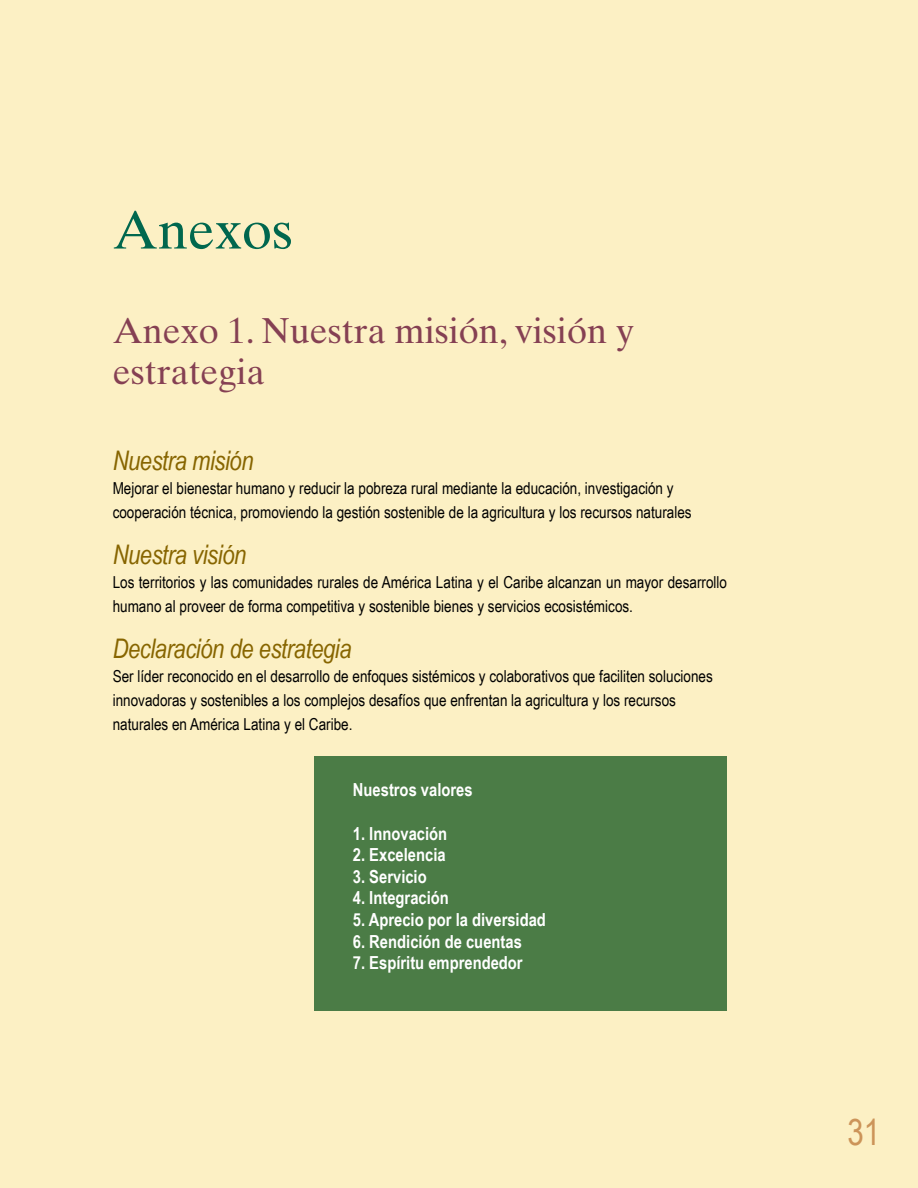
<style>
.page{position:relative;width:918px;height:1188px;background:#fcf0c4}
.page>*{position:absolute;margin:0;border:0;box-sizing:border-box;transform-origin:0 0}
.t1{font:54px "Times Ten";color:#00674e}
.t2{font:36px/41.4px "Times Ten";color:#854053}
.t3{font:36px "Arial Narrow";color:#cc9459}
.t4{font:italic 27px "Arial Narrow";letter-spacing:-.015em;color:#876500}
.t5{font:700 18px "Arial Narrow";color:#fff}
.t6{font:16.5px/24px "Arial Narrow";color:#000}
</style>
<div class="page">
<div style="left:315px;top:757px;width:412px;height:254px;background:#4b7c46"></div>
<h1 class="t1" style="left:113px;top:198px;width:182px">Anexos</h1>
<h2 class="t2" style="left:113px;top:310px;width:523px">Anexo 1. Nuestra misión, visión y estrategia</h2>
<h3 class="t4" style="left:113px;top:442px;width:142px">Nuestra misión</h3>
<p class="t6" style="left:113px;top:476px;width:581px">Mejorar el bienestar humano y reducir la pobreza rural mediante la educación, investigación y cooperación técnica, promoviendo la gestión sostenible de la agricultura y los recursos naturales</p>
<h3 class="t4" style="left:113px;top:536px;width:135px">Nuestra visión</h3>
<p class="t6" style="left:113px;top:570px;width:616px">Los territorios y las comunidades rurales de América Latina y el Caribe alcanzan un mayor desarrollo humano al proveer de forma competitiva y sostenible bienes y servicios ecosistémicos.</p>
<h3 class="t4" style="left:113px;top:630px;width:240px">Declaración de estrategia</h3>
<p class="t6" style="left:113px;top:664px;width:602px">Ser líder reconocido en el desarrollo de enfoques sistémicos y colaborativos que faciliten soluciones innovadoras y sostenibles a los complejos desafíos que enfrentan la agricultura y los recursos naturales en América Latina y el Caribe.</p>
<p class="t5" style="left:353px;top:776px;width:121px">Nuestros valores</p>
<p class="t5" style="left:353px;top:820px;width:96px">1. Innovación</p>
<p class="t5" style="left:353px;top:841px;width:94px">2. Excelencia</p>
<p class="t5" style="left:353px;top:863px;width:75px">3. Servicio</p>
<p class="t5" style="left:353px;top:884px;width:97px">4. Integración</p>
<p class="t5" style="left:353px;top:906px;width:195px">5. Aprecio por la diversidad</p>
<p class="t5" style="left:353px;top:928px;width:170px">6. Rendición de cuentas</p>
<p class="t5" style="left:353px;top:949px;width:171px">7. Espíritu emprendedor</p>
<h2 class="t3" style="left:848px;top:1106px;width:34px">31</h2>
</div>
